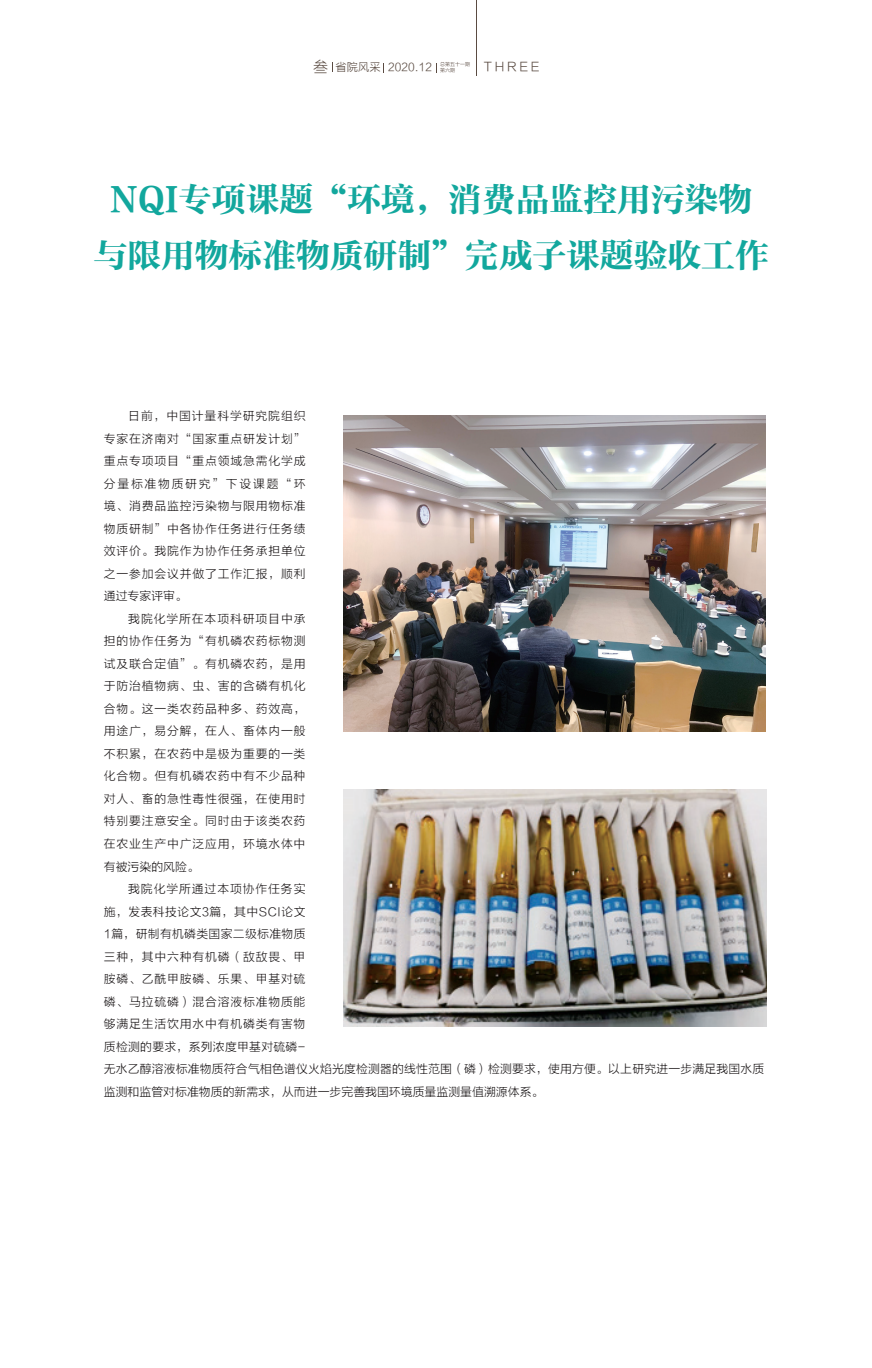
<style>
.page{position:relative;width:872px;height:1368px;background:#fff}
.page>*{position:absolute;margin:0;border:0;box-sizing:border-box;transform-origin:0 0}
.t1{font:33.75px/56.2px "FZCYSJW GB1 0";color:#12a79d;text-align:center}
.t2{font:12.5px "FZLTXHK GBK1 0";letter-spacing:.2em;color:#5a4b42}
.t3{font:11.88px/22.5px "FZLTXHK GBK1 0";letter-spacing:.035em;color:#231f20;text-align:justify}
.t4{font:11.25px "FZLTXHK GBK1 0";color:#5a4b42}
.t5{font:5px/6px "FZLTXHK GBK1 0";color:#594a41}
.s1{font-family:"Microsoft Ya Hei";font-weight:300;font-size:15px}
</style>
<div class="page">
<hr style="left:476px;top:0;width:1px;height:75px;background:#5a4b42">
<img style="left:343px;top:415px;width:422px;height:316px">
<img style="left:343px;top:789px;width:423px;height:237px">
<p class="t4" style="left:313px;top:61px;width:120px"><span class="s1">叁</span> 省院风采 2020.12</p>
<p class="t5" style="left:440px;top:62px;width:31px">总第五十一期第六期</p>
<p class="t2" style="left:484px;top:60px;width:58px">THREE</p>
<h1 class="t1" style="left:93px;top:172px;width:677px">NQI专项课题“环境，消费品监控用污染物与限用物标准物质研制”完成子课题验收工作</h1>
<p class="t3" style="left:104px;top:405px;width:203px;text-indent:24px">日前，中国计量科学研究院组织专家在济南对“国家重点研发计划”重点专项项目“重点领域急需化学成分量标准物质研究”下设课题“环境、消费品监控污染物与限用物标准物质研制”中各协作任务进行任务绩效评价。我院作为协作任务承担单位之一参加会议并做了工作汇报，顺利通过专家评审。</p>
<p class="t3" style="left:104px;top:608px;width:203px;text-indent:24px">我院化学所在本项科研项目中承担的协作任务为“有机磷农药标物测试及联合定值”。有机磷农药，是用于防治植物病、虫、害的含磷有机化合物。这一类农药品种多、药效高，用途广，易分解，在人、畜体内一般不积累，在农药中是极为重要的一类化合物。但有机磷农药中有不少品种对人、畜的急性毒性很强，在使用时特别要注意安全。同时由于该类农药在农业生产中广泛应用，环境水体中有被污染的风险。</p>
<p class="t3" style="left:104px;top:878px;width:662px;text-align:left;text-indent:24px">我院化学所通过本项协作任务实<br>施，发表科技论文3篇，其中SCI论文<br>1篇，研制有机磷类国家二级标准物质<br>三种，其中六种有机磷（敌敌畏、甲<br>胺磷、乙酰甲胺磷、乐果、甲基对硫<br>磷、马拉硫磷）混合溶液标准物质能<br>够满足生活饮用水中有机磷类有害物<br>质检测的要求，系列浓度甲基对硫磷-<br>无水乙醇溶液标准物质符合气相色谱仪火焰光度检测器的线性范围（磷）检测要求，使用方便。以上研究进一步满足我国水质监测和监管对标准物质的新需求，从而进一步完善我国环境质量监测量值溯源体系。</p>
</div>
